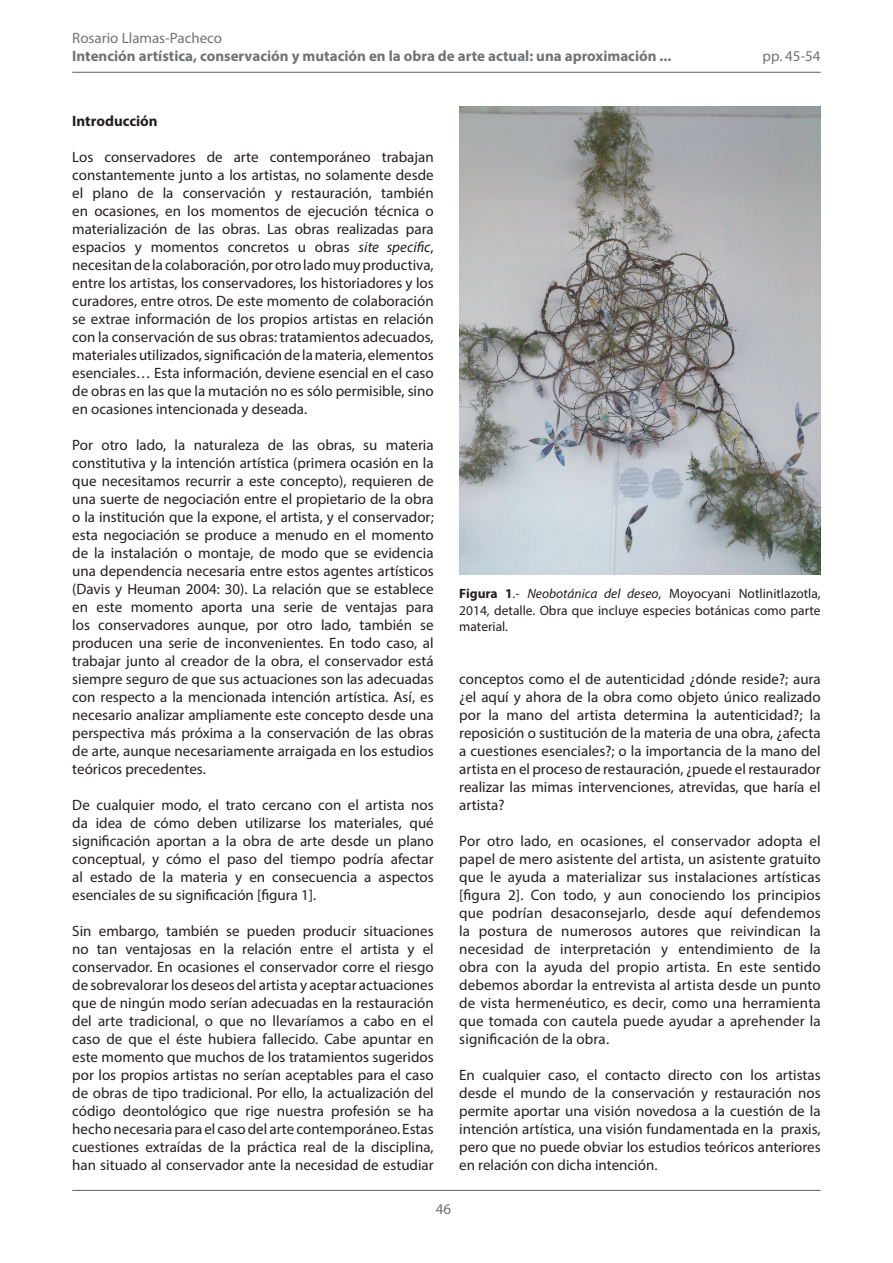
<style>
.page{position:relative;width:893px;height:1263px;background:#fff}
.page>*{position:absolute;margin:0;border:0;box-sizing:border-box;transform-origin:0 0}
.t1{font:15px/18px "Myriad Pro";color:#231f20;text-align:justify}
.t2{font:700 15px "Myriad Pro";color:#717275}
.t3{font:15px "Myriad Pro";color:#717275}
.t4{font:700 15px "Myriad Pro";color:#231f20}
.t5{font:13.5px/16.5px "Myriad Pro";color:#231f20;text-align:justify}
.s1{font-style:italic}
.s2{font-weight:700}
</style>
<div class="page">
<hr style="left:72px;top:72px;width:749px;height:1px;background:#717275">
<hr style="left:72px;top:1190px;width:749px;height:1px;background:#717275">
<img style="left:459px;top:106px;width:362px;height:468px">
<p class="t3" style="left:72px;top:29px;width:151px">Rosario Llamas-Pacheco</p>
<p class="t2" style="left:72px;top:46px;width:601px">Intención artística, conservación y mutación en la obra de arte actual: una aproximación ...</p>
<p class="t3" style="left:763px;top:47px;width:60px">pp. 45-54</p>
<p class="t4" style="left:72px;top:111px;width:87px">Introducción</p>
<p class="t1" style="left:72px;top:148px;width:363px">Los conservadores de arte contemporáneo trabajan constantemente junto a los artistas, no solamente desde el plano de la conservación y restauración, también en ocasiones, en los momentos de ejecución técnica o materialización de las obras. Las obras realizadas para espacios y momentos concretos u obras <span class="s1">site specific</span>, necesitan de la colaboración, por otro lado muy productiva, entre los artistas, los conservadores, los historiadores y los curadores, entre otros. De este momento de colaboración se extrae información de los propios artistas en relación con la conservación de sus obras: tratamientos adecuados, materiales utilizados, significación de la materia, elementos esenciales… Esta información, deviene esencial en el caso de obras en las que la mutación no es sólo permisible, sino en ocasiones intencionada y deseada.</p>
<p class="t1" style="left:72px;top:436px;width:363px">Por otro lado, la naturaleza de las obras, su materia constitutiva y la intención artística (primera ocasión en la que necesitamos recurrir a este concepto), requieren de una suerte de negociación entre el propietario de la obra o la institución que la expone, el artista, y el conservador; esta negociación se produce a menudo en el momento de la instalación o montaje, de modo que se evidencia una dependencia necesaria entre estos agentes artísticos (Davis y Heuman 2004: 30). La relación que se establece en este momento aporta una serie de ventajas para los conservadores aunque, por otro lado, también se producen una serie de inconvenientes. En todo caso, al trabajar junto al creador de la obra, el conservador está siempre seguro de que sus actuaciones son las adecuadas con respecto a la mencionada intención artística. Así, es necesario analizar ampliamente este concepto desde una perspectiva más próxima a la conservación de las obras de arte, aunque necesariamente arraigada en los estudios teóricos precedentes.</p>
<p class="t1" style="left:72px;top:796px;width:363px">De cualquier modo, el trato cercano con el artista nos da idea de cómo deben utilizarse los materiales, qué significación aportan a la obra de arte desde un plano conceptual, y cómo el paso del tiempo podría afectar al estado de la materia y en consecuencia a aspectos esenciales de su significación [figura 1].</p>
<p class="t1" style="left:72px;top:922px;width:363px">Sin embargo, también se pueden producir situaciones no tan ventajosas en la relación entre el artista y el conservador. En ocasiones el conservador corre el riesgo de sobrevalorar los deseos del artista y aceptar actuaciones que de ningún modo serían adecuadas en la restauración del arte tradicional, o que no llevaríamos a cabo en el caso de que el éste hubiera fallecido. Cabe apuntar en este momento que muchos de los tratamientos sugeridos por los propios artistas no serían aceptables para el caso de obras de tipo tradicional. Por ello, la actualización del código deontológico que rige nuestra profesión se ha hecho necesaria para el caso del arte contemporáneo. Estas cuestiones extraídas de la práctica real de la disciplina, han situado al conservador ante la necesidad de estudiar</p>
<p class="t5" style="left:459px;top:585px;width:363px"><span class="s2">Figura 1</span>.- <span class="s1">Neobotánica del deseo</span>, Moyocyani Notlinitlazotla, 2014, detalle. Obra que incluye especies botánicas como parte material.</p>
<p class="t1" style="left:459px;top:670px;width:363px">conceptos como el de autenticidad ¿dónde reside?; aura ¿el aquí y ahora de la obra como objeto único realizado por la mano del artista determina la autenticidad?; la reposición o sustitución de la materia de una obra, ¿afecta a cuestiones esenciales?; o la importancia de la mano del artista en el proceso de restauración, ¿puede el restaurador realizar las mimas intervenciones, atrevidas, que haría el artista?</p>
<p class="t1" style="left:459px;top:832px;width:363px">Por otro lado, en ocasiones, el conservador adopta el papel de mero asistente del artista, un asistente gratuito que le ayuda a materializar sus instalaciones artísticas [figura 2]. Con todo, y aun conociendo los principios que podrían desaconsejarlo, desde aquí defendemos la postura de numerosos autores que reivindican la necesidad de interpretación y entendimiento de la obra con la ayuda del propio artista. En este sentido debemos abordar la entrevista al artista desde un punto de vista hermenéutico, es decir, como una herramienta que tomada con cautela puede ayudar a aprehender la significación de la obra.</p>
<p class="t1" style="left:459px;top:1066px;width:363px">En cualquier caso, el contacto directo con los artistas desde el mundo de la conservación y restauración nos permite aportar una visión novedosa a la cuestión de la intención artística, una visión fundamentada en la praxis, pero que no puede obviar los estudios teóricos anteriores en relación con dicha intención.</p>
<p class="t3" style="left:436px;top:1200px;width:17px">46</p>
</div>
